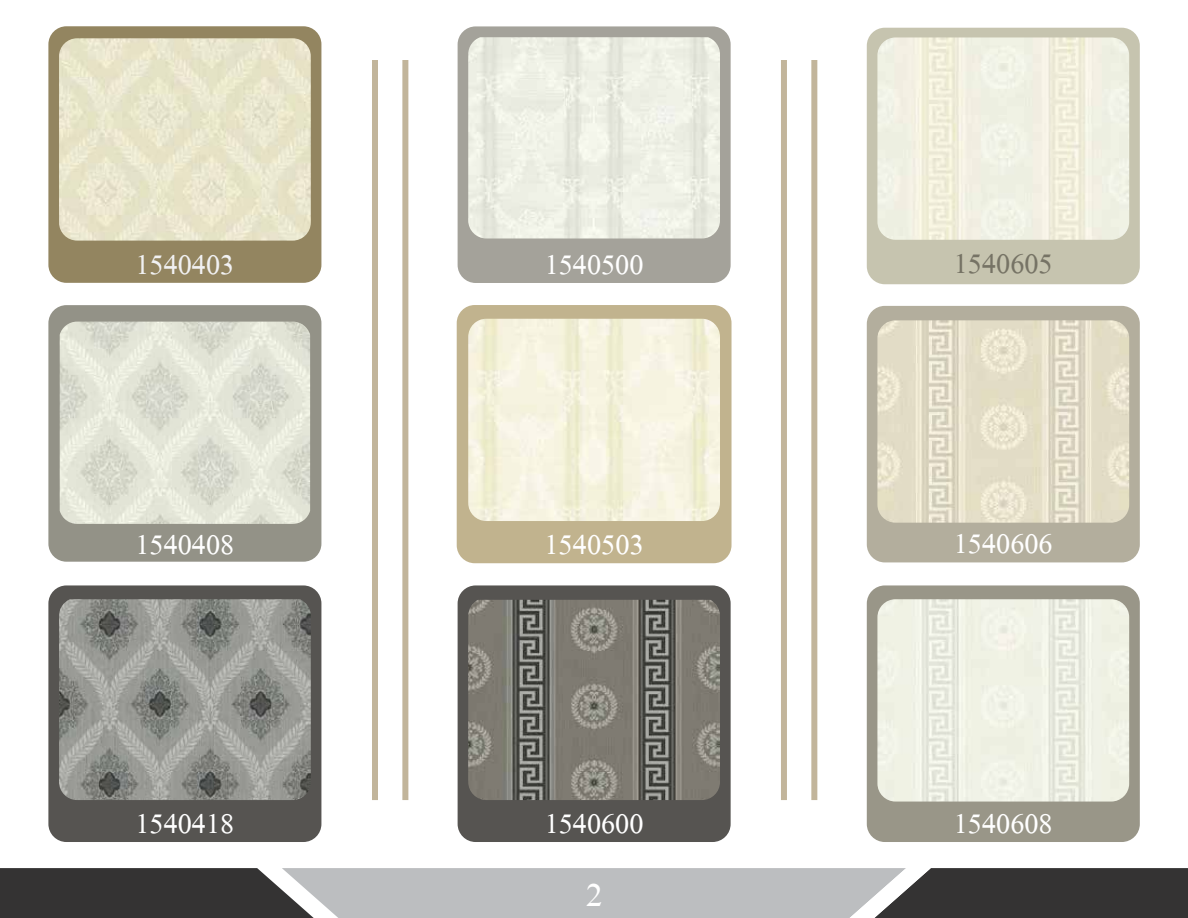
<style>
.page{position:relative;width:1188px;height:918px;background:#fff}
.page>*{position:absolute;margin:0;border:0;box-sizing:border-box;transform-origin:0 0}
.t1{font:49.5px "Microsoft Himalaya";color:#fff}
.t2{font:42.45px "Microsoft Himalaya";color:#fff}
.t3{font:42.15px "Microsoft Himalaya";color:#fff}
.t4{font:42.15px "Microsoft Himalaya";color:#f1f1f2}
.t5{font:42.15px "Microsoft Himalaya";color:#767365}
</style>
<div class="page">
<svg style="left:0;top:868px;width:1188px;height:50px;background:#7d7e7f"></svg>
<div style="left:48px;top:26px;width:273px;height:257px;background:#938560;border-radius:18px"></div>
<div style="left:48px;top:305px;width:273px;height:257px;background:#939287;border-radius:18px"></div>
<div style="left:48px;top:585px;width:273px;height:257px;background:#565451;border-radius:18px"></div>
<img style="left:59px;top:38px;width:252px;height:203px">
<img style="left:60px;top:322px;width:250px;height:202px">
<img style="left:59px;top:599px;width:252px;height:201px">
<div style="left:458px;top:26px;width:273px;height:257px;background:#a4a29a;border-radius:18px"></div>
<div style="left:457px;top:305px;width:275px;height:258px;background:#c1b38e;border-radius:18px"></div>
<div style="left:458px;top:585px;width:273px;height:257px;background:#565451;border-radius:18px"></div>
<img style="left:468px;top:37px;width:252px;height:201px">
<img style="left:468px;top:319px;width:252px;height:202px">
<img style="left:468px;top:600px;width:252px;height:200px">
<div style="left:867px;top:28px;width:273px;height:256px;background:#c6c4af;border-radius:18px"></div>
<div style="left:867px;top:306px;width:273px;height:256px;background:#b3ae9d;border-radius:18px"></div>
<div style="left:867px;top:585px;width:273px;height:257px;background:#999688;border-radius:18px"></div>
<img style="left:877px;top:37px;width:252px;height:203px">
<img style="left:877px;top:320px;width:252px;height:203px">
<img style="left:877px;top:599px;width:252px;height:203px">
<div style="left:372px;top:60px;width:6px;height:740px;background:#c2b59b"></div>
<div style="left:402px;top:60px;width:6px;height:740px;background:#c2b59b"></div>
<div style="left:781px;top:60px;width:6px;height:740px;background:#c2b59b"></div>
<div style="left:811px;top:60px;width:6px;height:740px;background:#c2b59b"></div>
<p class="t4" style="left:135px;top:235px;width:100px">1540403</p>
<p class="t3" style="left:545px;top:235px;width:100px">1540500</p>
<p class="t5" style="left:954px;top:233px;width:100px">1540605</p>
<p class="t3" style="left:135px;top:515px;width:100px">1540408</p>
<p class="t2" style="left:544px;top:515px;width:101px">1540503</p>
<p class="t3" style="left:954px;top:514px;width:100px">1540606</p>
<p class="t3" style="left:135px;top:794px;width:100px">1540418</p>
<p class="t3" style="left:545px;top:794px;width:100px">1540600</p>
<p class="t3" style="left:954px;top:794px;width:100px">1540608</p>
<p class="t1" style="left:586px;top:860px;width:18px">2</p>
</div>
